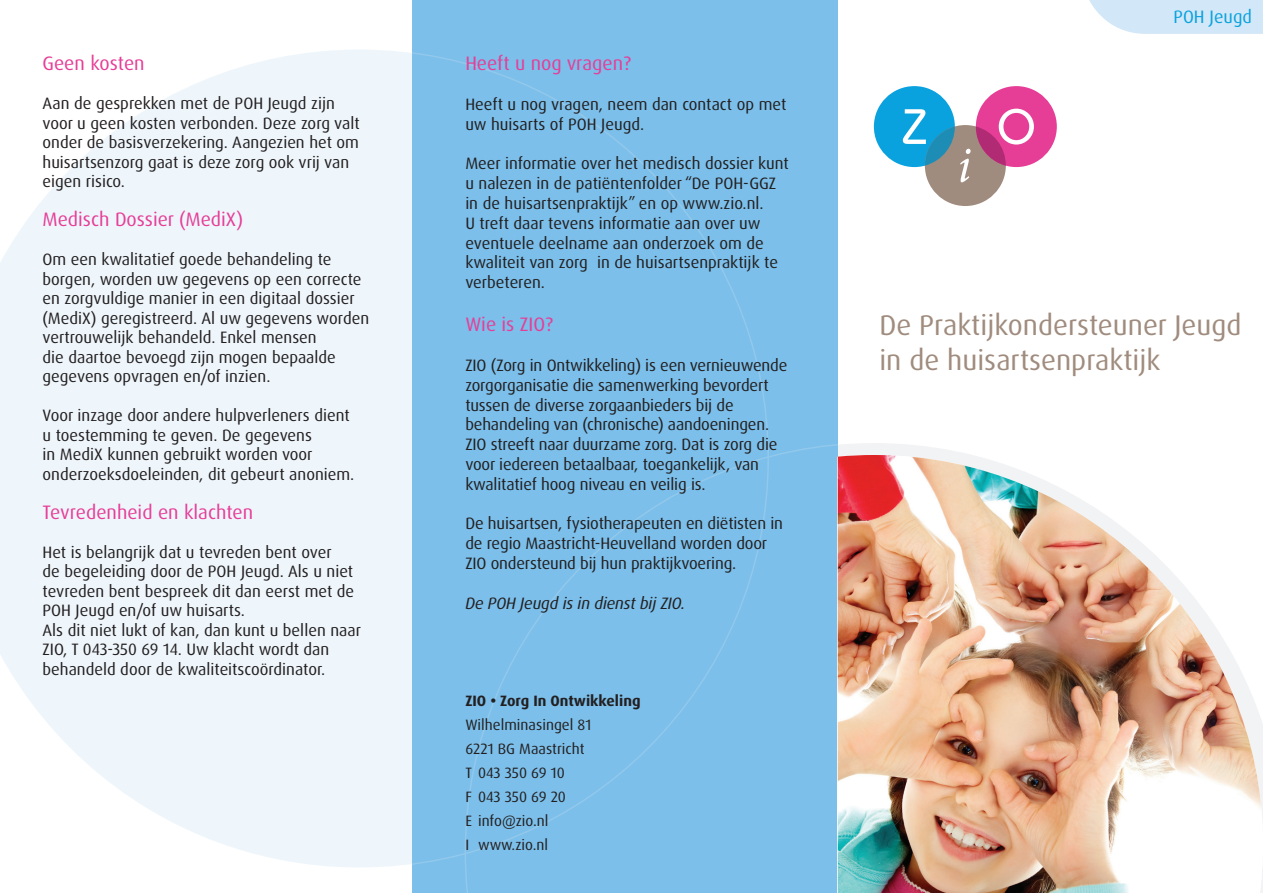
<style>
.page{position:relative;width:1263px;height:893px;background:#fff}
.page>*{position:absolute;margin:0;border:0;box-sizing:border-box;transform-origin:0 0}
.t1{font:28.5px/34.2px "Dax OT";color:#a08c7e}
.t2{font:19.5px "Dax OT";color:#e63e97}
.t3{font:18px "Dax OT";color:#0aa2de}
.t4{font:16.5px/19.5px "Dax OT";color:#231f20}
.t5{font:italic 16.5px "Dax OT";letter-spacing:-.01em;color:#231f20}
.t6{font:15px/24px "Dax OT";color:#231f20}
.t7{font:700 15px "Dax OT";color:#231f20}
</style>
<div class="page">
<svg style="left:1089px;top:0;width:174px;height:34px;background:#d6e9f7"></svg>
<svg style="left:0;top:50px;width:412px;height:817px;background:#f0f7fc"></svg>
<div style="left:874px;top:86px;width:81px;height:81px;background:#0aa2de;border-radius:50%"></div>
<div style="left:925px;top:125px;width:81px;height:81px;background:#a08c7e;border-radius:50%"></div>
<div style="left:976px;top:86px;width:81px;height:81px;background:#e63e97;border-radius:50%"></div>
<svg style="left:903px;top:109px;width:131px;height:73px"></svg>
<div style="left:412px;top:0;width:426px;height:893px;background:#7bbfea"></div>
<svg style="left:465px;top:442px;width:373px;height:451px"></svg>
<img style="left:838px;top:455px;width:425px;height:438px">
<p class="t2" style="left:43px;top:51px;width:104px">Geen kosten</p>
<p class="t4" style="left:43px;top:94px;width:319px">Aan de gesprekken met de POH Jeugd zijn voor u geen kosten verbonden. Deze zorg valt onder de basisverzekering. Aangezien het om huisartsenzorg gaat is deze zorg ook vrij van eigen risico.</p>
<p class="t2" style="left:43px;top:207px;width:202px">Medisch Dossier (MediX)</p>
<p class="t4" style="left:43px;top:250px;width:328px">Om een kwalitatief goede behandeling te borgen, worden uw gegevens op een correcte en zorgvuldige manier in een digitaal dossier (MediX) geregistreerd. Al uw gegevens worden vertrouwelijk behandeld. Enkel mensen<br>die daartoe bevoegd zijn mogen bepaalde gegevens opvragen en/of inzien.</p>
<p class="t4" style="left:43px;top:406px;width:313px">Voor inzage door andere hulpverleners dient u toestemming te geven. De gegevens<br>in MediX kunnen gebruikt worden voor onderzoeksdoeleinden, dit gebeurt anoniem.</p>
<p class="t2" style="left:43px;top:500px;width:212px">Tevredenheid en klachten</p>
<p class="t4" style="left:43px;top:543px;width:320px">Het is belangrijk dat u tevreden bent over<br>de begeleiding door de POH Jeugd. Als u niet tevreden bent bespreek dit dan eerst met de POH Jeugd en/of uw huisarts.<br>Als dit niet lukt of kan, dan kunt u bellen naar ZIO, T 043-350 69 14. Uw klacht wordt dan behandeld door de kwaliteitscoördinator.</p>
<p class="t2" style="left:465px;top:51px;width:167px">Heeft u nog vragen?</p>
<p class="t4" style="left:465px;top:95px;width:322px">Heeft u nog vragen, neem dan contact op met uw huisarts of POH Jeugd.</p>
<p class="t4" style="left:465px;top:154px;width:325px">Meer informatie over het medisch dossier kunt u nalezen in de patiëntenfolder “De POH-GGZ in de huisartsenpraktijk” en op www.zio.nl.<br>U treft daar tevens informatie aan over uw eventuele deelname aan onderzoek om de kwaliteit van zorg in de huisartsenpraktijk te verbeteren.</p>
<p class="t2" style="left:465px;top:312px;width:89px">Wie is ZIO?</p>
<p class="t4" style="left:465px;top:356px;width:324px">ZIO (Zorg in Ontwikkeling) is een vernieuwende zorgorganisatie die samenwerking bevordert tussen de diverse zorgaanbieders bij de behandeling van (chronische) aandoeningen.<br>ZIO streeft naar duurzame zorg. Dat is zorg die voor iedereen betaalbaar, toegankelijk, van kwalitatief hoog niveau en veilig is.</p>
<p class="t4" style="left:465px;top:514px;width:319px">De huisartsen, fysiotherapeuten en diëtisten in de regio Maastricht-Heuvelland worden door<br>ZIO ondersteund bij hun praktijkvoering.</p>
<p class="t5" style="left:465px;top:592px;width:222px">De POH Jeugd is in dienst bij ZIO.</p>
<p class="t7" style="left:465px;top:692px;width:177px">ZIO • Zorg In Ontwikkeling</p>
<p class="t6" style="left:465px;top:713px;width:128px">Wilhelminasingel 81<br>6221 BG Maastricht<br>T 043 350 69 10<br>F 043 350 69 20<br>E info@zio.nl<br>I www.zio.nl</p>
<p class="t3" style="left:1173px;top:5px;width:80px">POH Jeugd</p>
<h1 class="t1" style="left:879px;top:309px;width:364px">De Praktijkondersteuner Jeugd in de huisartsenpraktijk</h1>
</div>
